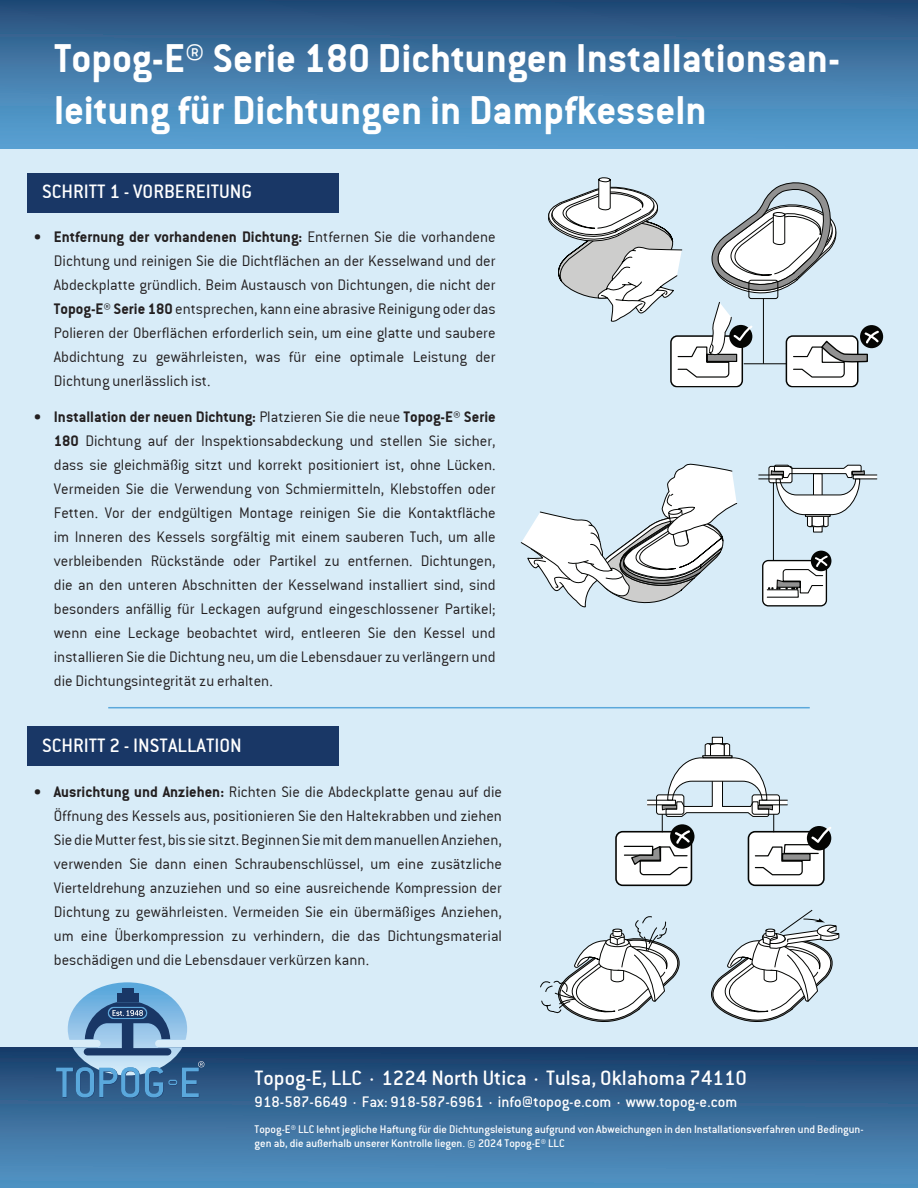
<style>
.page{position:relative;width:918px;height:1188px;background:#fff}
.page>*{position:absolute;margin:0;border:0;box-sizing:border-box;transform-origin:0 0}
.t1{font:43.5px/52.2px "Conduit ITCTT Bold";color:#fff}
.t2{font:22.5px "Conduit Md ITCTT Medium";color:#fff}
.t3{font:21px "Conduit Md ITCTT Medium";color:#fff}
.t4{font:16.5px/24px "Conduit ITCTT Light";color:#231f20;text-align:justify}
.t5{font:16.5px "Conduit ITCTT Bold";color:#231f20}
.t6{font:16.5px "Conduit Md ITCTT Medium";color:#fff}
.t7{font:12px/14.4px "Conduit Md ITCTT Medium";color:#fff}
.s1{font-family:"Conduit ITCTT Light"}
.s2{font-family:"Conduit ITCTT Bold"}
</style>
<div class="page">
<div style="left:0;top:2px;width:918px;height:1186px;background:#d8ecf8"></div>
<hr style="left:108px;top:707px;width:702px;height:1px;background:#5ba8db">
<div style="left:0;top:0;width:918px;height:148px;background:linear-gradient(to bottom,#264d79,#5ca6d8)"></div>
<div style="left:27px;top:173px;width:311px;height:39px;background:#193766"></div>
<div style="left:27px;top:726px;width:311px;height:40px;background:#193766"></div>
<div style="left:0;top:1047px;width:918px;height:141px;background:linear-gradient(to bottom,#1a3e6a,#5698c8)"></div>
<svg style="left:56px;top:982px;width:149px;height:116px"></svg>
<div style="left:786px;top:336px;width:72px;height:51px;background:#fff;border-radius:7px"></div>
<div style="left:671px;top:336px;width:72px;height:51px;background:#fff;border-radius:7px"></div>
<div style="left:670px;top:335px;width:73px;height:53px;border:2px solid #040503;border-radius:6px"></div>
<div style="left:786px;top:335px;width:73px;height:53px;border:2px solid #040503;border-radius:6px"></div>
<svg style="left:548px;top:177px;width:336px;height:201px"></svg>
<svg style="left:520px;top:464px;width:217px;height:144px"></svg>
<div style="left:763px;top:561px;width:64px;height:45px;background:#fff;border-radius:6px"></div>
<div style="left:762px;top:560px;width:65px;height:47px;border:1px solid #040503;border-radius:6px"></div>
<svg style="left:768px;top:465px;width:109px;height:129px"></svg>
<div style="left:616px;top:831px;width:75px;height:54px;background:#fff;border-radius:8px"></div>
<div style="left:748px;top:831px;width:76px;height:54px;background:#fff;border-radius:6px"></div>
<svg style="left:540px;top:916px;width:140px;height:106px"></svg>
<div style="left:712px;top:737px;width:11px;height:41px;background:#fff"></div>
<div style="left:712px;top:737px;width:11px;height:41px;border:1px solid #040503"></div>
<div style="left:615px;top:831px;width:77px;height:55px;border:2px solid #040503;border-radius:7px"></div>
<div style="left:624px;top:846px;width:29px;height:10px;border:1px solid #040503"></div>
<div style="left:748px;top:831px;width:77px;height:55px;border:2px solid #040503;border-radius:7px"></div>
<svg style="left:630px;top:743px;width:202px;height:133px"></svg>
<svg style="left:711px;top:909px;width:129px;height:113px"></svg>
<h1 class="t1" style="left:54px;top:31px;width:788px">Topog-E® Serie 180 Dichtungen Installationsan&shy;leitung für Dichtungen in Dampfkesseln</h1>
<p class="t3" style="left:42px;top:179px;width:212px">SCHRITT 1 - VORBEREITUNG</p>
<p class="t5" style="left:34px;top:226px;width:464px">• Entfernung der vorhandenen Dichtung: <span class="s1">Entfernen Sie die vorhandene</span></p>
<p class="t4" style="left:54px;top:248px;width:443px">Dichtung und reinigen Sie die Dichtflächen an der Kesselwand und der Abdeckplatte gründlich. Beim Austausch von Dichtungen, die nicht der <span class="s2">Topog-E® Serie 180</span> entsprechen, kann eine abrasive Reinigung oder das Polieren der Oberflächen erforderlich sein, um eine glatte und saubere Abdichtung zu gewährleisten, was für eine optimale Leistung der Dichtung unerlässlich ist.</p>
<p class="t5" style="left:34px;top:406px;width:464px">• Installation der neuen Dichtung: <span class="s1">Platzieren Sie die neue</span> Topog-E® Serie</p>
<p class="t4" style="left:54px;top:428px;width:443px"><span class="s2">180</span> Dichtung auf der Inspektionsabdeckung und stellen Sie sicher, dass sie gleichmäßig sitzt und korrekt positioniert ist, ohne Lücken.<br>Vermeiden Sie die Verwendung von Schmiermitteln, Klebstoffen oder Fetten. Vor der endgültigen Montage reinigen Sie die Kontaktfläche im Inneren des Kessels sorgfältig mit einem sauberen Tuch, um alle verbleibenden Rückstände oder Partikel zu entfernen. Dichtungen, die an den unteren Abschnitten der Kesselwand installiert sind, sind besonders anfällig für Leckagen aufgrund eingeschlossener Partikel; wenn eine Leckage beobachtet wird, entleeren Sie den Kessel und installieren Sie die Dichtung neu, um die Lebensdauer zu verlängern und die Dichtungsintegrität zu erhalten.</p>
<p class="t3" style="left:42px;top:733px;width:201px">SCHRITT 2 - INSTALLATION</p>
<p class="t4" style="left:54px;top:779px;width:450px;text-indent:-20px"><span class="s2">• Ausrichtung und Anziehen:</span> Richten Sie die Abdeckplatte genau auf die Öffnung des Kessels aus, positionieren Sie den Haltekrabben und ziehen Sie die Mutter fest, bis sie sitzt. Beginnen Sie mit dem manuellen Anziehen, verwenden Sie dann einen Schraubenschlüssel, um eine zusätzliche Vierteldrehung anzuziehen und so eine ausreichende Kompression der Dichtung zu gewährleisten. Vermeiden Sie ein übermäßiges Anziehen, um eine Überkompression zu verhindern, die das Dichtungsmaterial beschädigen und die Lebensdauer verkürzen kann.</p>
<h2 class="t2" style="left:255px;top:1065px;width:494px">Topog-E, LLC · 1224 North Utica · Tulsa, Oklahoma 74110</h2>
<p class="t6" style="left:255px;top:1091px;width:484px">918-587-6649 · Fax: 918-587-6961 · info@topog-e.com · www.topog-e.com</p>
<p class="t7" style="left:255px;top:1122px;width:611px">Topog-E® LLC lehnt jegliche Haftung für die Dichtungsleistung aufgrund von Abweichungen in den Installationsverfahren und Bedingun&shy;gen ab, die außerhalb unserer Kontrolle liegen. © 2024 Topog-E® LLC</p>
</div>
